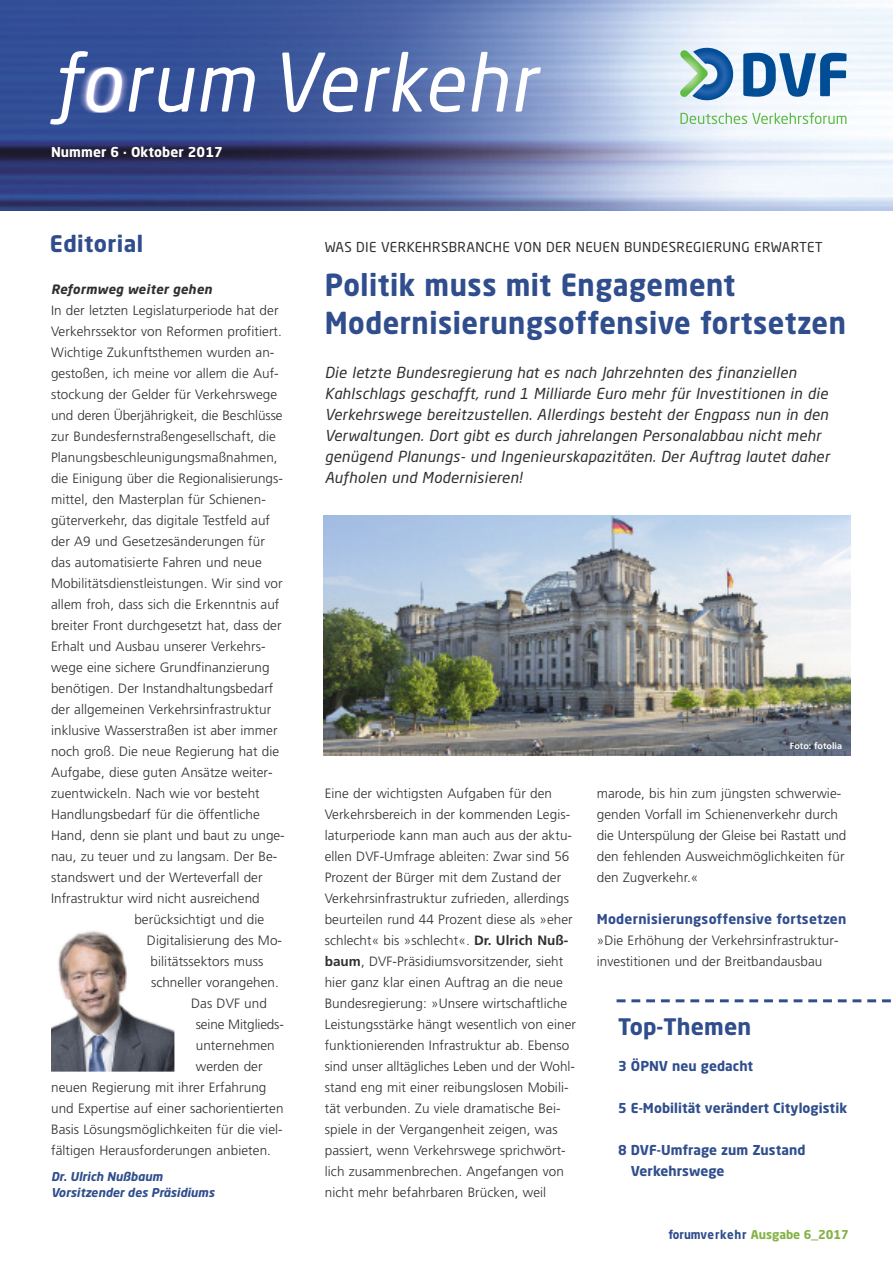
<style>
.page{position:relative;width:893px;height:1263px;background:#fff}
.page>*{position:absolute;margin:0;border:0;box-sizing:border-box;transform-origin:0 0}
.t1{font:italic 79.5px "Neo Sans Pro";letter-spacing:.03em;color:#fff;scale:.94 1}
.t2{font:700 30px/37.5px "Neo Sans Pro";letter-spacing:.02em;color:#304e8d;scale:.94 1}
.t3{font:700 22.5px "Neo Sans Pro";letter-spacing:.01em;color:#304e8d}
.t4{font:italic 15px/21px "Neo Sans Pro";letter-spacing:.02em;color:#2f2f2e}
.t5{font:300 13.5px/21px "Frutiger";letter-spacing:.005em;color:#2f2f2e}
.t6{font:700 13.5px/21px "Neo Sans Pro";letter-spacing:.005em;color:#304e8d}
.t7{font:13.5px "Neo Sans Pro";letter-spacing:.03em;color:#2f2f2e}
.t8{font:700 13.5px "Neo Sans Pro";letter-spacing:.005em;color:#fff}
.t9{font:italic 700 12.75px "Neo Sans Pro";letter-spacing:.025em;color:#2f2f2e}
.t10{font:italic 700 12px/16.5px "Neo Sans Pro";color:#304e8d}
.t11{font:700 12px "Neo Sans Pro";color:#83b345}
.t12{font:700 9px "Frutiger";color:#fff}
.s1{font-weight:700}
.s2{color:#304e8d}
</style>
<div class="page">
<svg style="left:617px;top:999px;width:274px;height:3px"></svg>
<img style="left:0;top:0;width:893px;height:210px">
<svg style="left:743px;top:53px;width:103px;height:44px"></svg>
<svg style="left:680px;top:113px;width:166px;height:11px"></svg>
<svg style="left:680px;top:48px;width:56px;height:55px"></svg>
<img style="left:51px;top:931px;width:123px;height:140px">
<img style="left:323px;top:515px;width:527px;height:241px">
<h1 class="t1" style="left:53px;top:53px;width:515px">forum Verkehr</h1>
<p class="t8" style="left:51px;top:147px;width:173px">Nummer 6 . Oktober 2017</p>
<h3 class="t3" style="left:50px;top:235px;width:95px">Editorial</h3>
<p class="t9" style="left:51px;top:284px;width:163px">Reformweg weiter gehen</p>
<p class="t5" style="left:51px;top:301px;width:229px">In der letzten Legislaturperiode hat der</p>
<p class="t5" style="left:51px;top:322px;width:232px">Verkehrssektor von Reformen profitiert.</p>
<p class="t5" style="left:51px;top:343px;width:225px">Wichtige Zukunftsthemen wurden an-</p>
<p class="t5" style="left:51px;top:364px;width:229px">gestoßen, ich meine vor allem die Auf-</p>
<p class="t5" style="left:51px;top:385px;width:228px">stockung der Gelder für Verkehrswege</p>
<p class="t5" style="left:51px;top:406px;width:233px">und deren Überjährigkeit, die Beschlüsse</p>
<p class="t5" style="left:51px;top:427px;width:226px">zur Bundesfernstraßengesellschaft, die</p>
<p class="t5" style="left:51px;top:448px;width:228px">Planungsbeschleunigungsmaßnahmen,</p>
<p class="t5" style="left:51px;top:469px;width:233px">die Einigung über die Regionalisierungs-</p>
<p class="t5" style="left:51px;top:490px;width:216px">mittel, den Masterplan für Schienen-</p>
<p class="t5" style="left:51px;top:511px;width:221px">güterverkehr, das digitale Testfeld auf</p>
<p class="t5" style="left:51px;top:532px;width:215px">der A9 und Gesetzesänderungen für</p>
<p class="t5" style="left:51px;top:553px;width:212px">das automatisierte Fahren und neue</p>
<p class="t5" style="left:51px;top:574px;width:233px">Mobilitätsdienstleistungen. Wir sind vor</p>
<p class="t5" style="left:51px;top:595px;width:230px">allem froh, dass sich die Erkenntnis auf</p>
<p class="t5" style="left:51px;top:616px;width:232px">breiter Front durchgesetzt hat, dass der</p>
<p class="t5" style="left:51px;top:637px;width:216px">Erhalt und Ausbau unserer Verkehrs-</p>
<p class="t5" style="left:51px;top:658px;width:220px">wege eine sichere Grundfinanzierung</p>
<p class="t5" style="left:51px;top:679px;width:224px">benötigen. Der Instandhaltungsbedarf</p>
<p class="t5" style="left:51px;top:700px;width:222px">der allgemeinen Verkehrsinfrastruktur</p>
<p class="t5" style="left:51px;top:721px;width:228px">inklusive Wasserstraßen ist aber immer</p>
<p class="t5" style="left:51px;top:742px;width:230px">noch groß. Die neue Regierung hat die</p>
<p class="t5" style="left:51px;top:763px;width:223px">Aufgabe, diese guten Ansätze weiter-</p>
<p class="t5" style="left:51px;top:784px;width:210px">zuentwickeln. Nach wie vor besteht</p>
<p class="t5" style="left:51px;top:805px;width:210px">Handlungsbedarf für die öffentliche</p>
<p class="t5" style="left:51px;top:826px;width:235px">Hand, denn sie plant und baut zu unge-</p>
<p class="t5" style="left:51px;top:847px;width:228px">nau, zu teuer und zu langsam. Der Be-</p>
<p class="t5" style="left:51px;top:868px;width:213px">standswert und der Werteverfall der</p>
<p class="t5" style="left:51px;top:889px;width:210px">Infrastruktur wird nicht ausreichend</p>
<p class="t5" style="left:134px;top:910px;width:131px">berücksichtigt und die</p>
<p class="t5" style="left:147px;top:931px;width:137px">Digitalisierung des Mo-</p>
<p class="t5" style="left:151px;top:952px;width:114px">bilitätssektors muss</p>
<p class="t5" style="left:151px;top:973px;width:129px">schneller vorangehen.</p>
<p class="t5" style="left:191px;top:994px;width:77px">Das DVF und</p>
<p class="t5" style="left:196px;top:1015px;width:90px">seine Mitglieds-</p>
<p class="t5" style="left:196px;top:1036px;width:80px">unternehmen</p>
<p class="t5" style="left:196px;top:1057px;width:68px">werden der</p>
<p class="t5" style="left:51px;top:1078px;width:217px">neuen Regierung mit ihrer Erfahrung</p>
<p class="t5" style="left:51px;top:1099px;width:234px">und Expertise auf einer sachorientierten</p>
<p class="t5" style="left:51px;top:1120px;width:233px">Basis Lösungsmöglichkeiten für die viel-</p>
<p class="t5" style="left:51px;top:1141px;width:221px">fältigen Herausforderungen anbieten.</p>
<p class="t10" style="left:51px;top:1169px;width:165px">Dr. Ulrich Nußbaum<br>Vorsitzender des Präsidiums</p>
<p class="t7" style="left:325px;top:242px;width:500px">WAS DIE VERKEHRSBRANCHE VON DER NEUEN BUNDESREGIERUNG ERWARTET</p>
<h2 class="t2" style="left:325px;top:269px;width:556px">Politik muss mit Engagement<br>Modernisierungsoffensive fortsetzen</h2>
<p class="t4" style="left:325px;top:363px;width:506px">Die letzte Bundesregierung hat es nach Jahrzehnten des finanziellen Kahlschlags geschafft, rund 1 Milliarde Euro mehr für Investitionen in die Verkehrswege bereitzustellen. Allerdings besteht der Engpass nun in den Verwaltungen. Dort gibt es durch jahrelangen Personalabbau nicht mehr genügend Planungs- und Ingenieurskapazitäten. Der Auftrag lautet daher Aufholen und Modernisieren!</p>
<p class="t12" style="left:790px;top:742px;width:54px">Foto: fotolia</p>
<p class="t5" style="left:325px;top:784px;width:253px">Eine der wichtigsten Aufgaben für den Verkehrsbereich in der kommenden Legis&shy;laturperiode kann man auch aus der aktu&shy;ellen DVF-Umfrage ableiten: Zwar sind 56<br>Prozent der Bürger mit dem Zustand der Verkehrsinfrastruktur zufrieden, allerdings beurteilen rund 44 Prozent diese als »eher schlecht« bis »schlecht«. <span class="s1">Dr. Ulrich Nuß&shy;baum</span>, DVF-Präsidiumsvorsitzender, sieht hier ganz klar einen Auftrag an die neue Bundesregierung: »Unsere wirtschaftliche Leistungsstärke hängt wesentlich von einer funktionierenden Infrastruktur ab. Ebenso sind unser alltägliches Leben und der Wohl&shy;stand eng mit einer reibungslosen Mobili&shy;tät verbunden. Zu viele dramatische Bei&shy;spiele in der Vergangenheit zeigen, was passiert, wenn Verkehrswege sprichwört&shy;lich zusammenbrechen. Angefangen von nicht mehr befahrbaren Brücken, weil</p>
<p class="t5" style="left:597px;top:784px;width:251px">marode, bis hin zum jüngsten schwerwie&shy;genden Vorfall im Schienenverkehr durch die Unterspülung der Gleise bei Rastatt und den fehlenden Ausweichmöglichkeiten für den Zugverkehr.«</p>
<p class="t6" style="left:597px;top:910px;width:251px">Modernisierungsoffensive fortsetzen</p>
<p class="t5" style="left:597px;top:931px;width:243px">»Die Erhöhung der Verkehrsinfrastruktur&shy;investitionen und der Breitbandausbau</p>
<h3 class="t3" style="left:618px;top:1018px;width:135px">Top-Themen</h3>
<p class="t6" style="left:618px;top:1057px;width:137px">3 ÖPNV neu gedacht</p>
<p class="t6" style="left:618px;top:1099px;width:231px">5 E-Mobilität verändert Citylogistik</p>
<p class="t6" style="left:631px;top:1141px;width:176px;text-indent:-13px">8 DVF-Umfrage zum Zustand<br>Verkehrswege</p>
<p class="t11" style="left:668px;top:1230px;width:182px"><span class="s2">forumverkehr</span> Ausgabe 6_2017</p>
</div>
